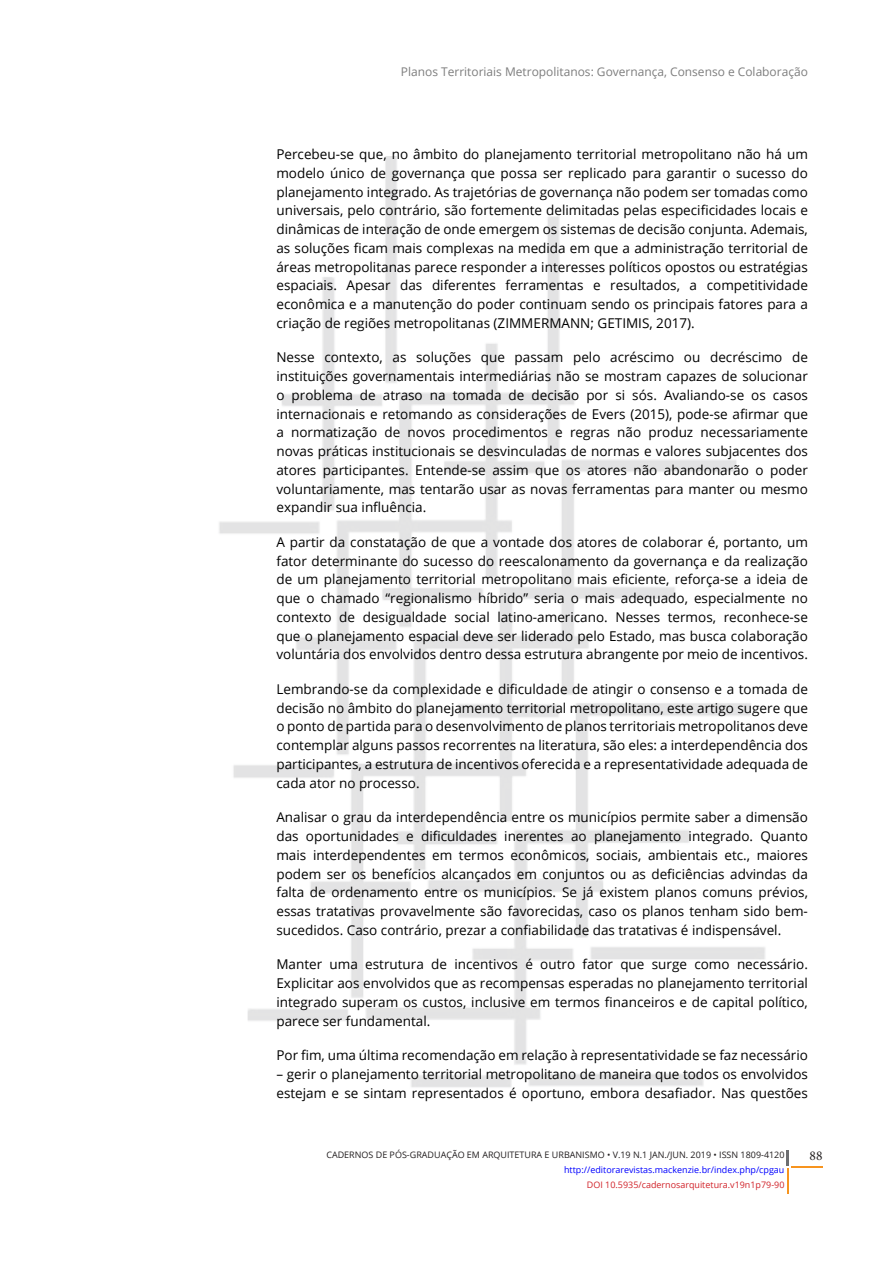
<style>
.page{position:relative;width:893px;height:1263px;background:#fff}
.page>*{position:absolute;margin:0;border:0;box-sizing:border-box;transform-origin:0 0}
.CPFAU-TextoCorrido{font:13.5px/18.8px "Open Sans";color:#000;text-align:justify}
.t1{font:13.5px "Minion Pro";color:#231f20}
.CPFAU-TítuloPortuguê{font:12px "Open Sans";color:#7d7d7d}
.t2{font:9px "Open Sans";color:#231f20}
.t3{font:9px "Open Sans";color:#00f}
.t4{font:9px "Open Sans";color:#d1232a}
</style>
<div class="page">
<img style="left:219px;top:157px;width:546px;height:930px">
<svg style="left:787px;top:1150px;width:2px;height:15px"></svg>
<hr style="left:791px;top:1166px;width:31px;height:2px;background:#f7941e">
<hr style="left:787px;top:1168px;width:2px;height:26px;background:#f7941e">
<p class="CPFAU-TítuloPortuguê" style="left:401px;top:63px;width:408px">Planos Territoriais Metropolitanos: Governança, Consenso e Colaboração</p>
<p class="CPFAU-TextoCorrido" style="left:276px;top:145px;width:533px">Percebeu-se que, no âmbito do planejamento territorial metropolitano não há um modelo único de governança que possa ser replicado para garantir o sucesso do planejamento integrado. As trajetórias de governança não podem ser tomadas como universais, pelo contrário, são fortemente delimitadas pelas especificidades locais e dinâmicas de interação de onde emergem os sistemas de decisão conjunta. Ademais, as soluções ficam mais complexas na medida em que a administração territorial de áreas metropolitanas parece responder a interesses políticos opostos ou estratégias espaciais. Apesar das diferentes ferramentas e resultados, a competitividade econômica e a manutenção do poder continuam sendo os principais fatores para a criação de regiões metropolitanas (ZIMMERMANN; GETIMIS, 2017).</p>
<p class="CPFAU-TextoCorrido" style="left:276px;top:348px;width:533px">Nesse contexto, as soluções que passam pelo acréscimo ou decréscimo de instituições governamentais intermediárias não se mostram capazes de solucionar o problema de atraso na tomada de decisão por si sós. Avaliando-se os casos internacionais e retomando as considerações de Evers (2015), pode-se afirmar que a normatização de novos procedimentos e regras não produz necessariamente novas práticas institucionais se desvinculadas de normas e valores subjacentes dos atores participantes. Entende-se assim que os atores não abandonarão o poder voluntariamente, mas tentarão usar as novas ferramentas para manter ou mesmo expandir sua influência.</p>
<p class="CPFAU-TextoCorrido" style="left:276px;top:532px;width:533px">A partir da constatação de que a vontade dos atores de colaborar é, portanto, um fator determinante do sucesso do reescalonamento da governança e da realização de um planejamento territorial metropolitano mais eficiente, reforça-se a ideia de que o chamado “regionalismo híbrido” seria o mais adequado, especialmente no contexto de desigualdade social latino-americano. Nesses termos, reconhece-se que o planejamento espacial deve ser liderado pelo Estado, mas busca colaboração voluntária dos envolvidos dentro dessa estrutura abrangente por meio de incentivos.</p>
<p class="CPFAU-TextoCorrido" style="left:276px;top:679px;width:533px">Lembrando-se da complexidade e dificuldade de atingir o consenso e a tomada de decisão no âmbito do planejamento territorial metropolitano, este artigo sugere que o ponto de partida para o desenvolvimento de planos territoriais metropolitanos deve contemplar alguns passos recorrentes na literatura, são eles: a interdependência dos participantes, a estrutura de incentivos oferecida e a representatividade adequada de cada ator no processo.</p>
<p class="CPFAU-TextoCorrido" style="left:276px;top:808px;width:533px">Analisar o grau da interdependência entre os municípios permite saber a dimensão das oportunidades e dificuldades inerentes ao planejamento integrado. Quanto mais interdependentes em termos econômicos, sociais, ambientais etc., maiores podem ser os benefícios alcançados em conjuntos ou as deficiências advindas da falta de ordenamento entre os municípios. Se já existem planos comuns prévios, essas tratativas provavelmente são favorecidas, caso os planos tenham sido bem&shy;sucedidos. Caso contrário, prezar a confiabilidade das tratativas é indispensável.</p>
<p class="CPFAU-TextoCorrido" style="left:276px;top:955px;width:533px">Manter uma estrutura de incentivos é outro fator que surge como necessário.<br>Explicitar aos envolvidos que as recompensas esperadas no planejamento territorial integrado superam os custos, inclusive em termos financeiros e de capital político, parece ser fundamental.</p>
<p class="CPFAU-TextoCorrido" style="left:276px;top:1045px;width:533px">Por fim, uma última recomendação em relação à representatividade se faz necessário</p>
<p class="CPFAU-TextoCorrido" style="left:276px;top:1064px;width:533px">– gerir o planejamento territorial metropolitano de maneira que todos os envolvidos estejam e se sintam representados é oportuno, embora desafiador. Nas questões</p>
<p class="t2" style="left:326px;top:1148px;width:460px">CADERNOS DE PÓS-GRADUAÇÃO EM ARQUITETURA E URBANISMO • V.19 N.1 JAN./JUN. 2019 • ISSN 1809-4120</p>
<p class="t1" style="left:810px;top:1146px;width:14px">88</p>
<p class="t3" style="left:564px;top:1163px;width:222px">http://editorarevistas.mackenzie.br/index.php/cpgau</p>
<p class="t4" style="left:587px;top:1178px;width:199px">DOI 10.5935/cadernosarquitetura.v19n1p79-90</p>
</div>
